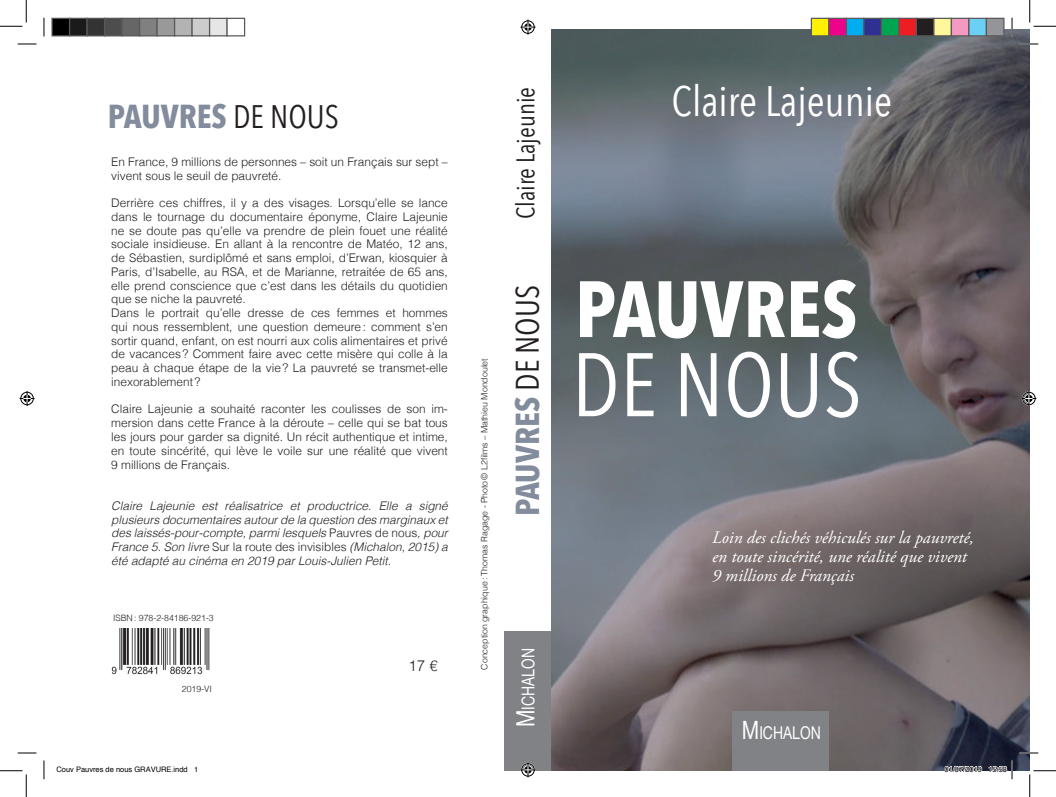
<style>
.page{position:relative;width:1056px;height:797px;background:#fff}
.page>*{position:absolute;margin:0;border:0;box-sizing:border-box;transform-origin:0 0}
.t1{font:89px "Avenir Next Condensed";color:#fff}
.t2{font:700 78.75px "Avenir Next Condensed";color:#fff}
.t3{font:42.5px "Avenir Next Condensed";color:#fff}
.t4{font:700 33.12px "Avenir Next Condensed";color:#828c9c}
.t5{font:25.5px "Avenir Next Condensed";color:#231f20}
.t6{font:17.62px "Helvetica Neue";color:#fff;scale:.79 1}
.t7{font:italic 17.5px/18.8px "Adobe Garamond Pro";color:#fff}
.t8{font:300 15px "Helvetica";color:#231f20}
.t9{font:300 11.88px/13.8px "Helvetica";color:#231f20}
.t10{font:italic 300 11.88px/13.8px "Helvetica";color:#231f20;text-align:justify}
.t11{font:300 8.75px "Helvetica";color:#231f20}
.t12{font:7.5px "Helvetica";color:#000}
.s1{font-weight:400;font-size:32.5px;color:#231f20}
.s2{font-style:normal}
.s3{font-size:25.25px}
</style>
<div class="page">
<img style="left:551px;top:30px;width:479px;height:740px">
<div style="left:733px;top:711px;width:96px;height:59px;background:#808285"></div>
<img style="left:111px;top:628px;width:99px;height:47px">
<div style="left:505px;top:631px;width:46px;height:139px;background:#808285"></div>
<svg style="left:18px;top:43px;width:18px;height:2px"></svg>
<svg style="left:1019px;top:43px;width:19px;height:2px"></svg>
<svg style="left:18px;top:752px;width:18px;height:1px"></svg>
<svg style="left:1019px;top:752px;width:19px;height:1px"></svg>
<svg style="left:43px;top:18px;width:2px;height:18px"></svg>
<svg style="left:43px;top:760px;width:2px;height:19px"></svg>
<svg style="left:1011px;top:18px;width:2px;height:18px"></svg>
<svg style="left:0;top:0;width:27px;height:27px"></svg>
<svg style="left:0;top:770px;width:27px;height:27px"></svg>
<svg style="left:1029px;top:0;width:27px;height:27px"></svg>
<svg style="left:1029px;top:770px;width:27px;height:27px"></svg>
<svg style="left:520px;top:20px;width:15px;height:15px"></svg>
<svg style="left:520px;top:763px;width:15px;height:14px"></svg>
<svg style="left:20px;top:391px;width:15px;height:15px"></svg>
<svg style="left:1021px;top:391px;width:15px;height:15px"></svg>
<div style="left:52px;top:18px;width:18px;height:18px;background:#000"></div>
<div style="left:51px;top:18px;width:19px;height:18px;border:1px solid #595959"></div>
<div style="left:70px;top:18px;width:17px;height:18px;background:#1a1a1a"></div>
<div style="left:69px;top:18px;width:19px;height:18px;border:1px solid #595959"></div>
<div style="left:87px;top:18px;width:18px;height:18px;background:#333"></div>
<div style="left:86px;top:18px;width:19px;height:18px;border:1px solid #595959"></div>
<div style="left:105px;top:18px;width:17px;height:18px;background:#4d4d4d"></div>
<div style="left:104px;top:18px;width:19px;height:18px;border:1px solid #595959"></div>
<div style="left:122px;top:18px;width:18px;height:18px;background:#666"></div>
<div style="left:121px;top:18px;width:19px;height:18px;border:1px solid #595959"></div>
<div style="left:140px;top:18px;width:17px;height:18px;background:#808080"></div>
<div style="left:139px;top:18px;width:19px;height:18px;border:1px solid #595959"></div>
<div style="left:157px;top:18px;width:18px;height:18px;background:#999"></div>
<div style="left:156px;top:18px;width:19px;height:18px;border:1px solid #595959"></div>
<div style="left:175px;top:18px;width:17px;height:18px;background:#b3b3b3"></div>
<div style="left:174px;top:18px;width:19px;height:18px;border:1px solid #595959"></div>
<div style="left:192px;top:18px;width:18px;height:18px;background:#ccc"></div>
<div style="left:191px;top:18px;width:19px;height:18px;border:1px solid #595959"></div>
<div style="left:210px;top:18px;width:17px;height:18px;background:#e6e6e6"></div>
<div style="left:209px;top:18px;width:19px;height:18px;border:1px solid #595959"></div>
<div style="left:226px;top:18px;width:19px;height:18px;border:1px solid #595959"></div>
<div style="left:811px;top:18px;width:18px;height:18px;background:#fff101"></div>
<div style="left:811px;top:18px;width:18px;height:18px;border:1px solid #595959"></div>
<div style="left:829px;top:18px;width:17px;height:18px;background:#ed028c"></div>
<div style="left:828px;top:18px;width:19px;height:18px;border:1px solid #595959"></div>
<div style="left:846px;top:18px;width:18px;height:18px;background:#00aeef"></div>
<div style="left:846px;top:18px;width:18px;height:18px;border:1px solid #595959"></div>
<div style="left:864px;top:18px;width:17px;height:18px;background:#2e3092"></div>
<div style="left:863px;top:18px;width:19px;height:18px;border:1px solid #595959"></div>
<div style="left:881px;top:18px;width:18px;height:18px;background:#00a54f"></div>
<div style="left:881px;top:18px;width:18px;height:18px;border:1px solid #595959"></div>
<div style="left:899px;top:18px;width:17px;height:18px;background:#ee1d23"></div>
<div style="left:898px;top:18px;width:19px;height:18px;border:1px solid #595959"></div>
<div style="left:916px;top:18px;width:18px;height:18px;background:#231f20"></div>
<div style="left:916px;top:18px;width:18px;height:18px;border:1px solid #595959"></div>
<div style="left:934px;top:18px;width:17px;height:18px;background:#fff79a"></div>
<div style="left:933px;top:18px;width:19px;height:18px;border:1px solid #595959"></div>
<div style="left:951px;top:18px;width:18px;height:18px;background:#f499c2"></div>
<div style="left:951px;top:18px;width:18px;height:18px;border:1px solid #595959"></div>
<div style="left:969px;top:18px;width:17px;height:18px;background:#6bcff6"></div>
<div style="left:968px;top:18px;width:19px;height:18px;border:1px solid #595959"></div>
<div style="left:986px;top:18px;width:18px;height:18px;background:#939598"></div>
<div style="left:986px;top:18px;width:18px;height:18px;border:1px solid #595959"></div>
<svg style="left:944px;top:765px;width:38px;height:6px"></svg>
<svg style="left:989px;top:760px;width:24px;height:19px"></svg>
<h3 class="t4" style="left:108px;top:96px;width:233px">PAUVRES <span class="s1">DE NOUS</span></h3>
<p class="t9" style="left:111px;top:154px;width:338px">En France, 9 millions de personnes – soit un Français sur sept – vivent sous le seuil de pauvreté.</p>
<p class="t9" style="left:111px;top:195px;width:338px">Derrière ces chiffres, il y a des visages. Lorsqu’elle se lance dans le tournage du documentaire éponyme, Claire Lajeunie ne se doute pas qu’elle va prendre de plein fouet une réalité sociale insidieuse. En allant à la rencontre de Matéo, 12 ans, de Sébastien, surdiplômé et sans emploi, d’Erwan, kiosquier à Paris, d’Isabelle, au RSA, et de Marianne, retraitée de 65 ans, elle prend conscience que c’est dans les détails du quotidien que se niche la pauvreté.<br>Dans le portrait qu’elle dresse de ces femmes et hommes qui nous ressemblent, une question demeure: comment s’en sortir quand, enfant, on est nourri aux colis alimentaires et privé de vacances ? Comment faire avec cette misère qui colle à la peau à chaque étape de la vie? La pauvreté se transmet-elle inexorablement ?</p>
<p class="t9" style="left:111px;top:401px;width:338px;text-align:justify">Claire Lajeunie a souhaité raconter les coulisses de son im&shy;mersion dans cette France à la déroute – celle qui se bat tous les jours pour garder sa dignité. Un récit authentique et intime, en toute sincérité, qui lève le voile sur une réalité que vivent 9 millions de Français.</p>
<p class="t10" style="left:111px;top:498px;width:338px">Claire Lajeunie est réalisatrice et productrice. Elle a signé plusieurs documentaires autour de la question des marginaux et des laissés-pour-compte, parmi lesquels <span class="s2">Pauvres de nous</span>, pour France 5. Son livre <span class="s2">Sur la route des invisibles</span> (Michalon, 2015) a été adapté au cinéma en 2019 par Louis-Julien Petit.</p>
<p class="t11" style="left:113px;top:610px;width:102px">ISBN: 978-2-84186-921-3</p>
<p class="t11" style="left:182px;top:681px;width:32px">2019-VI</p>
<p class="t8" style="left:409px;top:653px;width:31px">17 €</p>
<h3 class="t5" style="left:504px;top:219px;width:134px;rotate:-90deg">Claire Lajeunie</h3>
<p class="t11" style="left:477px;top:669px;width:313px;rotate:-90deg">Conception graphique: Thomas Ragage - Photo© L2films – Mathieu Mondoulet</p>
<h3 class="t4" style="left:507px;top:516px;width:233px;rotate:-90deg">PAUVRES <span class="s1">DE NOUS</span></h3>
<h3 class="t6" style="left:515px;top:727px;width:101px;rotate:-90deg"><span class="s3">M</span>ICHALON</h3>
<h3 class="t3" style="left:672px;top:64px;width:222px">Claire Lajeunie</h3>
<h2 class="t2" style="left:575px;top:261px;width:284px">PAUVRES</h2>
<h1 class="t1" style="left:572px;top:309px;width:292px">DE NOUS</h1>
<h3 class="t7" style="left:712px;top:529px;width:263px">Loin des clichés véhiculés sur la pauvreté, en toute sincérité, une réalité que vivent<br>9 millions de Français</h3>
<h3 class="t6" style="left:742px;top:720px;width:101px"><span class="s3">M</span>ICHALON</h3>
<p class="t12" style="left:56px;top:763px;width:143px">Couv Pauvres de nous GRAVURE.indd 1</p>
<p class="t12" style="left:944px;top:763px;width:64px">01/07/2019 15:58</p>
</div>
